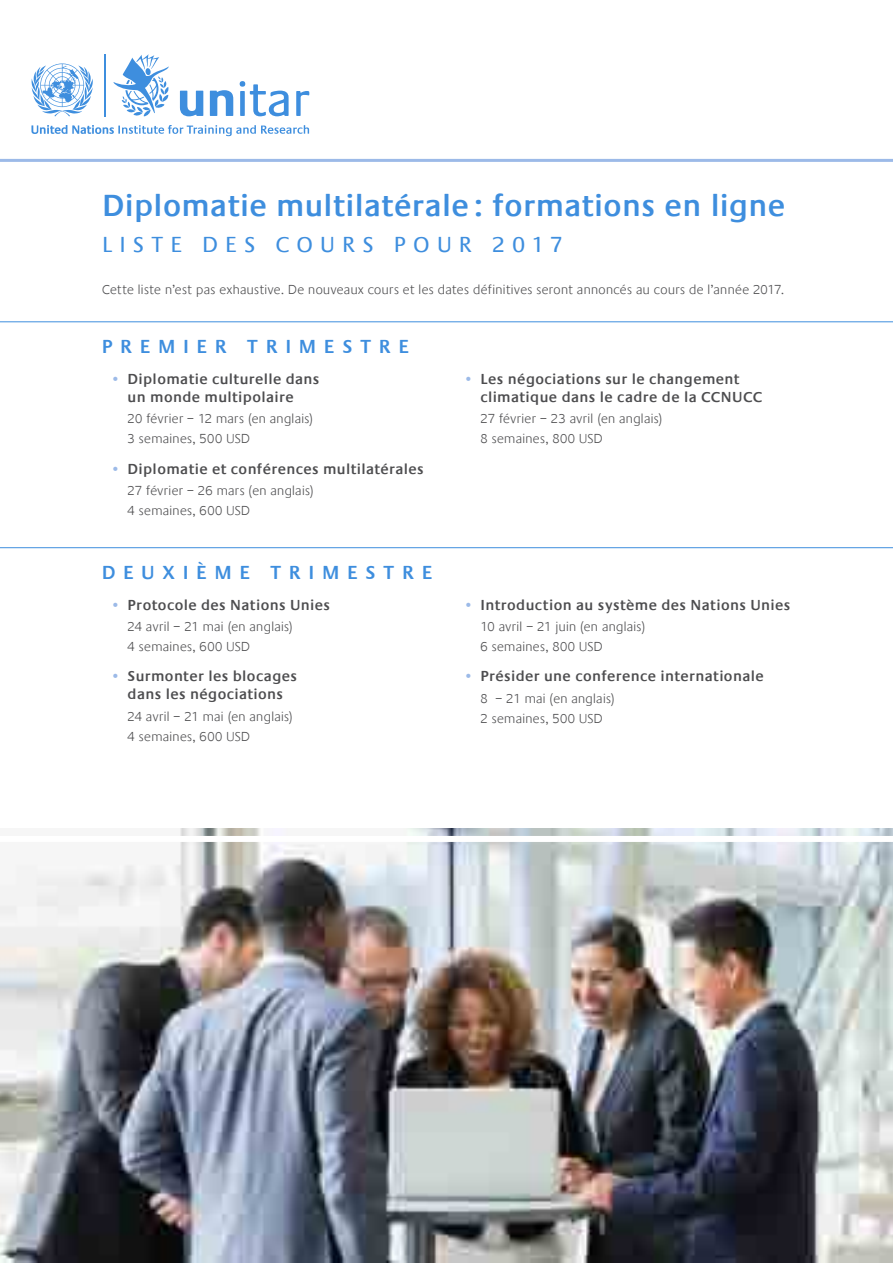
<style>
.page{position:relative;width:893px;height:1263px;background:#fff}
.page>*{position:absolute;margin:0;border:0;box-sizing:border-box;transform-origin:0 0}
.t1{font:600 31.5px "Praxis LT";letter-spacing:.015em;color:#3e8ede}
.t2{font:22.5px "Praxis LT";letter-spacing:.315em;color:#3e8ede}
.t3{font:600 19.5px "Praxis LT";letter-spacing:.395em;color:#3e8ede}
.t4{font:600 15px/18px "Praxis LT";letter-spacing:.025em;color:#4d4d4f;text-align:center}
.t5{font:300 13.5px/19.5px "Praxis LT";letter-spacing:.03em;color:#4d4d4f}
.s1{color:#9cbae8}
</style>
<div class="page">
<hr style="left:0;top:547px;width:893px;height:1px;background:#3e8ede">
<hr style="left:0;top:321px;width:893px;height:1px;background:#3e8ede">
<hr style="left:0;top:159px;width:893px;height:3px;background:#9cbae8">
<svg style="left:31px;top:125px;width:278px;height:11px"></svg>
<hr style="left:104px;top:54px;width:2px;height:62px;background:#3e8ede">
<svg style="left:31px;top:63px;width:62px;height:53px"></svg>
<svg style="left:180px;top:81px;width:130px;height:35px"></svg>
<svg style="left:113px;top:54px;width:56px;height:62px"></svg>
<img style="left:0;top:828px;width:893px;height:435px">
<div style="left:0;top:836px;width:893px;height:6px;background:#fff"></div>
<h1 class="t1" style="left:102px;top:188px;width:684px">Diplomatie multilatérale : formations en ligne</h1>
<h2 class="t2" style="left:102px;top:232px;width:462px">LISTE DES COURS POUR 2017</h2>
<p class="t5" style="left:102px;top:280px;width:683px">Cette liste n’est pas exhaustive. De nouveaux cours et les dates définitives seront annoncés au cours de l’année 2017.</p>
<h3 class="t3" style="left:102px;top:336px;width:309px">PREMIER TRIMESTRE</h3>
<p class="t4" style="left:111px;top:370px;width:210px"><span class="s1">•</span> Diplomatie culturelle dans un monde multipolaire</p>
<p class="t5" style="left:128px;top:409px;width:187px">20 février – 12 mars (en anglais)<br>3 semaines, 500 USD</p>
<p class="t4" style="left:111px;top:460px;width:315px"><span class="s1">•</span> Diplomatie et conférences multilatérales</p>
<p class="t5" style="left:128px;top:481px;width:188px">27 février – 26 mars (en anglais)<br>4 semaines, 600 USD</p>
<h3 class="t3" style="left:102px;top:561px;width:332px">DEUXIÈME TRIMESTRE</h3>
<p class="t4" style="left:111px;top:596px;width:221px"><span class="s1">•</span> Protocole des Nations Unies</p>
<p class="t5" style="left:128px;top:617px;width:167px">24 avril – 21 mai (en anglais)<br>4 semaines, 600 USD</p>
<p class="t4" style="left:111px;top:668px;width:188px"><span class="s1">•</span> Surmonter les blocages dans les négociations</p>
<p class="t5" style="left:128px;top:707px;width:167px">24 avril – 21 mai (en anglais)<br>4 semaines, 600 USD</p>
<p class="t4" style="left:480px;top:370px;width:283px;text-align:left;text-indent:-17px"><span class="s1">•</span> Les négociations sur le changement climatique dans le cadre de la CCNUCC</p>
<p class="t5" style="left:480px;top:409px;width:183px">27 février – 23 avril (en anglais)<br>8 semaines, 800 USD</p>
<p class="t4" style="left:463px;top:596px;width:328px"><span class="s1">•</span> Introduction au système des Nations Unies</p>
<p class="t5" style="left:480px;top:617px;width:166px">10 avril – 21 juin (en anglais)<br>6 semaines, 800 USD</p>
<p class="t4" style="left:463px;top:668px;width:302px"><span class="s1">•</span> Présider une conference internationale</p>
<p class="t5" style="left:480px;top:689px;width:136px">8 – 21 mai (en anglais)<br>2 semaines, 500 USD</p>
</div>
